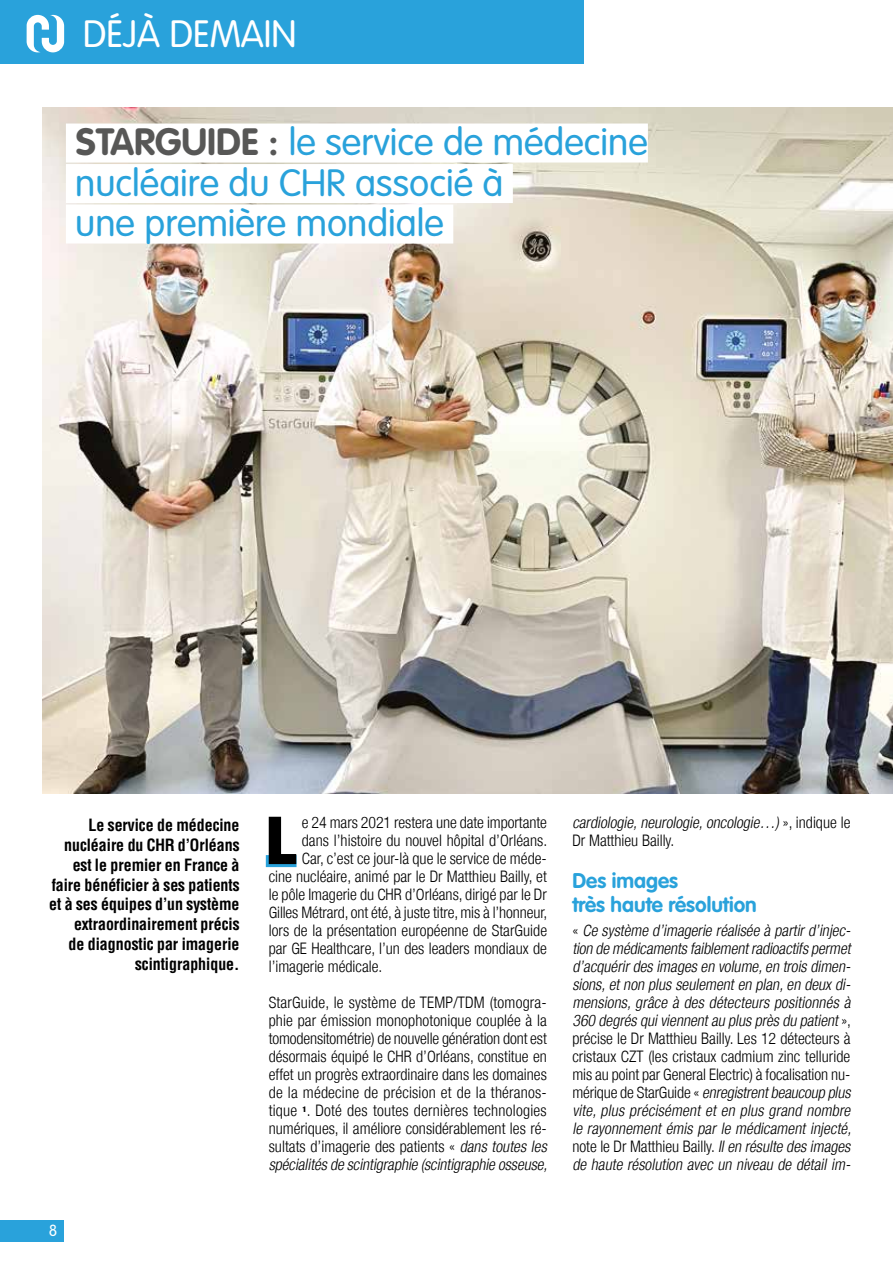
<style>
.page{position:relative;width:893px;height:1263px;background:#fff}
.page>*{position:absolute;margin:0;border:0;box-sizing:border-box;transform-origin:0 0}
.Texte_courant___lett{font:900 condensed 66.3px "Helvetica Neue";color:#000}
.Titre___couleur{font:300 37.5px/40.5px "VAG Rounded Std";color:#29a2db}
.t1{font:300 37.5px "VAG Rounded Std";color:#fff}
.Texte_courant{font:700 21px/24px "VAG Rounded Std";color:#29a2db}
.Chapô{font:700 condensed 16.5px/19.8px "Helvetica";color:#000;text-align:right}
.Texte_courant-2{font:italic 300 condensed 15.9px/18px "Helvetica Neue LT Std";color:#000}
.Texte_courant-3{font:300 condensed 15.9px/18px "Helvetica Neue LT Std";letter-spacing:.005em;color:#000}
.Texte_courant___lett-2{font:300 condensed 15.9px "Helvetica Neue LT Std";color:#000}
.t2{font:300 15.9px "VAG Rounded Std";color:#fff}
.s1{font-weight:700;color:#575756}
.s2{font-style:italic}
.s3{font-style:normal}
</style>
<div class="page">
<div style="left:0;top:1220px;width:64px;height:22px;background:#29a2db"></div>
<div style="left:0;top:0;width:584px;height:64px;background:#29a2db"></div>
<svg style="left:27px;top:15px;width:37px;height:37px"></svg>
<div style="left:266px;top:855px;width:31px;height:12px;background:#29a2db"></div>
<img style="left:43px;top:107px;width:850px;height:686px">
<div style="left:66px;top:124px;width:582px;height:39px;background:#fff"></div>
<div style="left:66px;top:164px;width:447px;height:39px;background:#fff"></div>
<div style="left:66px;top:205px;width:387px;height:39px;background:#fff"></div>
<h2 class="t1" style="left:83px;top:13px;width:215px">DÉJÀ DEMAIN</h2>
<p class="Titre___couleur" style="left:75px;top:123px;width:574px"><span class="s1">STARGUIDE :</span> le service de médecine nucléaire du CHR associé à<br>une première mondiale</p>
<p class="Chapô" style="left:49px;top:815px;width:192px">Le service de médecine nucléaire du CHR d’Orléans est le premier en France à faire bénéficier à ses patients et à ses équipes d’un système extraordinairement précis<br>de diagnostic par imagerie scintigraphique.</p>
<p class="t2" style="left:49px;top:1221px;width:10px">8</p>
<p class="Texte_courant___lett" style="left:266px;top:786px;width:32px">L</p>
<p class="Texte_courant___lett-2" style="left:302px;top:813px;width:247px">e 24 mars 2021 restera une date importante</p>
<p class="Texte_courant___lett-2" style="left:302px;top:831px;width:247px">dans l’histoire du nouvel hôpital d’Orléans.</p>
<p class="Texte_courant___lett-2" style="left:302px;top:849px;width:246px">Car, c’est ce jour-là que le service de méde-</p>
<p class="Texte_courant___lett-2" style="left:269px;top:867px;width:280px">cine nucléaire, animé par le Dr Matthieu Bailly, et</p>
<p class="Texte_courant___lett-2" style="left:269px;top:885px;width:280px">le pôle Imagerie du CHR d’Orléans, dirigé par le Dr</p>
<p class="Texte_courant___lett-2" style="left:269px;top:903px;width:280px">Gilles Métrard, ont été, à juste titre, mis à l’honneur,</p>
<p class="Texte_courant___lett-2" style="left:269px;top:921px;width:280px">lors de la présentation européenne de StarGuide</p>
<p class="Texte_courant___lett-2" style="left:269px;top:939px;width:280px">par GE Healthcare, l’un des leaders mondiaux de</p>
<p class="Texte_courant___lett-2" style="left:269px;top:957px;width:115px">l’imagerie médicale.</p>
<p class="Texte_courant-3" style="left:269px;top:993px;width:283px">StarGuide, le système de TEMP/TDM (tomogra&shy;phie par émission monophotonique couplée à la tomodensitométrie) de nouvelle génération dont est désormais équipé le CHR d’Orléans, constitue en effet un progrès extraordinaire dans les domaines de la médecine de précision et de la théranos&shy;tique <sup>1</sup>. Doté des toutes dernières technologies numériques, il améliore considérablement les ré&shy;sultats d’imagerie des patients « <span class="s2">dans toutes les spécialités de scintigraphie (scintigraphie osseuse,</span></p>
<p class="Texte_courant-2" style="left:572px;top:813px;width:280px">cardiologie,neurologie,oncologie…) <span class="s3">» , i n d i q u e l e<br>Dr Matthieu Bailly.</span></p>
<p class="Texte_courant" style="left:572px;top:869px;width:186px">Des images<br>très haute résolution</p>
<p class="Texte_courant-2" style="left:572px;top:921px;width:284px"><span class="s3">«</span> Ce système d’imagerie réalisée à partir d’injec&shy;tion de médicaments faiblementradioactifs permet d’acquérirdes images en volume,en trois dimen&shy;sions,etnon plus seulementen plan,en deuxdi&shy;mensions, grâce à des détecteurs positionnés à 360 degrés quiviennentau plus près du patient<span class="s3">» , précise le Dr Matthieu Bailly. Les 12 détecteurs à cristaux CZT (les cristaux cadmium zinc telluride mis au point par General Electric) à focalisation nu&shy;m é r i q u e d e S t a r G u i d e «</span> enregistrentbeaucoup plus vite, plus précisément et en plus grand nombre le rayonnement émis par le médicament injecté, <span class="s3">note le Dr Matthieu Bailly.</span> Ilen résulte des images de haute résolution avec un niveau de détail im-</p>
</div>
